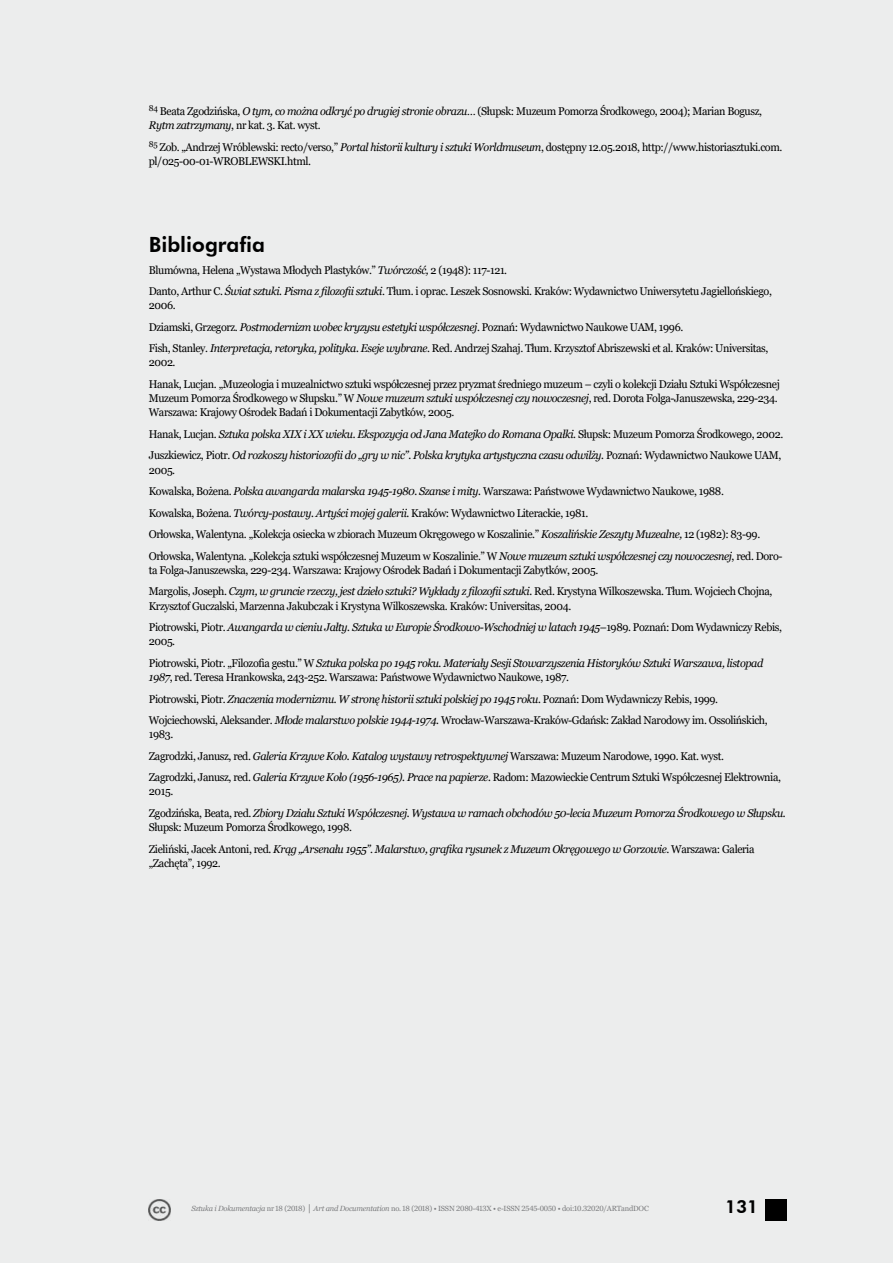
<style>
.page{position:relative;width:893px;height:1263px;background:#eceded}
.page>*{position:absolute;margin:0;border:0;box-sizing:border-box;transform-origin:0 0}
.t1{font:800 21px "Futura BT";color:#000}
.t2{font:800 18px "Futura BT";color:#000}
.t3{font:11.25px/21.5px "Georgia";letter-spacing:-.035em;color:#000;scale:.96 1}
.t4{font:italic 11.25px/21.5px "Georgia";letter-spacing:-.035em;color:#000;scale:.96 1}
.t5{font:7.5px "Georgia";letter-spacing:-.025em;color:#7b7c7e}
.s1{font-style:italic}
.s2{font-style:normal}
</style>
<div class="page">
<div style="left:765px;top:1199px;width:22px;height:21px;background:#000"></div>
<img style="left:149px;top:1199px;width:21px;height:21px">
<p class="t3" style="left:149px;top:104px;width:640px;line-height:14.2px"><sup>84</sup> Beata Zgodzińska, <span class="s1">O tym, co można odkryć po drugiej stronie obrazu…</span> (Słupsk: Muzeum Pomorza Środkowego, 2004); Marian Bogusz,<br><span class="s1">Rytm zatrzymany</span>, nr kat. 3. Kat. wyst.</p>
<p class="t3" style="left:149px;top:140px;width:661px;line-height:14.2px"><sup>85</sup> Zob. „Andrzej Wróblewski: recto/verso,” <span class="s1">Portal historii kultury i sztuki Worldmuseum</span>, dostępny 12.05.2018, http://www.historiasztuki.com. pl/025-00-01-WROBLEWSKI.html.</p>
<h1 class="t1" style="left:149px;top:232px;width:118px">Bibliografia</h1>
<p class="t3" style="left:149px;top:259px;width:651px">Blumówna, Helena „Wystawa Młodych Plastyków.” <span class="s1">Twórczość,</span> 2 (1948): 117-121.<br>Danto, Arthur C. <span class="s1">Świat sztuki. Pisma z filozofii sztuki</span>. Tłum. i oprac. Leszek Sosnowski. Kraków: Wydawnictwo Uniwersytetu Jagiellońskiego,</p>
<p class="t3" style="left:149px;top:295px;width:647px">2006.<br>Dziamski, Grzegorz. <span class="s1">Postmodernizm wobec kryzysu estetyki współczesnej</span>. Poznań: Wydawnictwo Naukowe UAM, 1996.<br>Fish, Stanley. <span class="s1">Interpretacja, retoryka, polityka. Eseje wybrane</span>. Red. Andrzej Szahaj. Tłum. Krzysztof Abriszewski et al. Kraków: Universitas,</p>
<p class="t3" style="left:149px;top:352px;width:659px">2002.<br>Hanak, Lucjan. „Muzeologia i muzealnictwo sztuki współczesnej przez pryzmat średniego muzeum – czyli o kolekcji Działu Sztuki Współczesnej</p>
<p class="t3" style="left:149px;top:391px;width:656px;line-height:14.2px">Muzeum Pomorza Środkowego w Słupsku.” W <span class="s1">Nowe muzeum sztuki współczesnej czy nowoczesnej</span>, red. Dorota Folga-Januszewska, 229-234.<br>Warszawa: Krajowy Ośrodek Badań i Dokumentacji Zabytków, 2005.</p>
<p class="t4" style="left:149px;top:423px;width:662px"><span class="s2">Hanak, Lucjan.</span> Sztuka polska XIX i XX wieku. Ekspozycja od Jana Matejko do Romana Opałki. <span class="s2">Słupsk: Muzeum Pomorza Środkowego, 2002.<br>Juszkiewicz, Piotr.</span> Od rozkoszy historiozofii do „gry w nic”. Polska krytyka artystyczna czasu odwilży. <span class="s2">Poznań: Wydawnictwo Naukowe UAM,</span></p>
<p class="t3" style="left:149px;top:459px;width:662px">2005.<br>Kowalska, Bożena. <span class="s1">Polska awangarda malarska 1945-1980. Szanse i mity.</span> Warszawa: Państwowe Wydawnictwo Naukowe, 1988.<br>Kowalska, Bożena. <span class="s1">Twórcy-postawy. Artyści mojej galerii.</span> Kraków: Wydawnictwo Literackie, 1981.<br>Orłowska, Walentyna. „Kolekcja osiecka w zbiorach Muzeum Okręgowego w Koszalinie.” <span class="s1">Koszalińskie Zeszyty Muzealne,</span> 12 (1982): 83-99.<br>Orłowska, Walentyna. „Kolekcja sztuki współczesnej Muzeum w Koszalinie.” W <span class="s1">Nowe muzeum sztuki współczesnej czy nowoczesnej</span>, red. Doro-</p>
<p class="t3" style="left:149px;top:559px;width:651px">ta Folga-Januszewska, 229-234. Warszawa: Krajowy Ośrodek Badań i Dokumentacji Zabytków, 2005.<br>Margolis, Joseph. <span class="s1">Czym, w gruncie rzeczy, jest dzieło sztuki? Wykłady z filozofii sztuki.</span> Red. Krystyna Wilkoszewska. Tłum. Wojciech Chojna,</p>
<p class="t3" style="left:149px;top:595px;width:661px">Krzysztof Guczalski, Marzenna Jakubczak i Krystyna Wilkoszewska. Kraków: Universitas, 2004.<br>Piotrowski, Piotr. <span class="s1">Awangarda w cieniu Jałty. Sztuka w Europie Środkowo-Wschodniej w latach 1945–</span>1989. Poznań: Dom Wydawniczy Rebis,</p>
<p class="t4" style="left:149px;top:631px;width:642px"><span class="s2">2005.<br>Piotrowski, Piotr. „Filozofia gestu.” W</span> Sztuka polska po 1945 roku. Materiały Sesji Stowarzyszenia Historyków Sztuki Warszawa, listopad</p>
<p class="t3" style="left:149px;top:667px;width:646px"><span class="s1">1987</span>, red. Teresa Hrankowska, 243-252. Warszawa: Państwowe Wydawnictwo Naukowe, 1987.<br>Piotrowski, Piotr. <span class="s1">Znaczenia modernizmu. W stronę historii sztuki polskiej po 1945 roku.</span> Poznań: Dom Wydawniczy Rebis, 1999.<br>Wojciechowski, Aleksander. <span class="s1">Młode malarstwo polskie 1944-1974.</span> Wrocław-Warszawa-Kraków-Gdańsk: Zakład Narodowy im. Ossolińskich,</p>
<p class="t3" style="left:149px;top:724px;width:660px">1983.<br>Zagrodzki, Janusz, red. <span class="s1">Galeria Krzywe Koło. Katalog wystawy retrospektywnej</span> Warszawa: Muzeum Narodowe, 1990. Kat. wyst.<br>Zagrodzki, Janusz, red. <span class="s1">Galeria Krzywe Koło (1956-1965). Prace na papierze.</span> Radom: Mazowieckie Centrum Sztuki Współczesnej Elektrownia,</p>
<p class="t4" style="left:149px;top:781px;width:665px"><span class="s2">2015.<br>Zgodzińska, Beata, red.</span> Zbiory Działu Sztuki Współczesnej. Wystawa w ramach obchodów 50-lecia Muzeum Pomorza Środkowego w Słupsku.</p>
<p class="t3" style="left:149px;top:817px;width:632px">Słupsk: Muzeum Pomorza Środkowego, 1998.<br>Zieliński, Jacek Antoni, red<span class="s1">. Krąg „Arsenału 1955”</span>. <span class="s1">Malarstwo, grafika rysunek z Muzeum Okręgowego w Gorzowie</span>. Warszawa: Galeria</p>
<p class="t3" style="left:149px;top:852px;width:77px">„Zachęta”, 1992.</p>
<p class="t5" style="left:191px;top:1204px;width:459px"><span class="s1">Sztuka i Dokumentacja</span> nr 18 (2018) <span class="s1">│ Art and Documentation</span> no. 18 (2018) • ISSN 2080-413X • e-ISSN 2545-0050 • doi:10.32020/ARTandDOC</p>
<h2 class="t2" style="left:725px;top:1195px;width:35px">131</h2>
</div>
